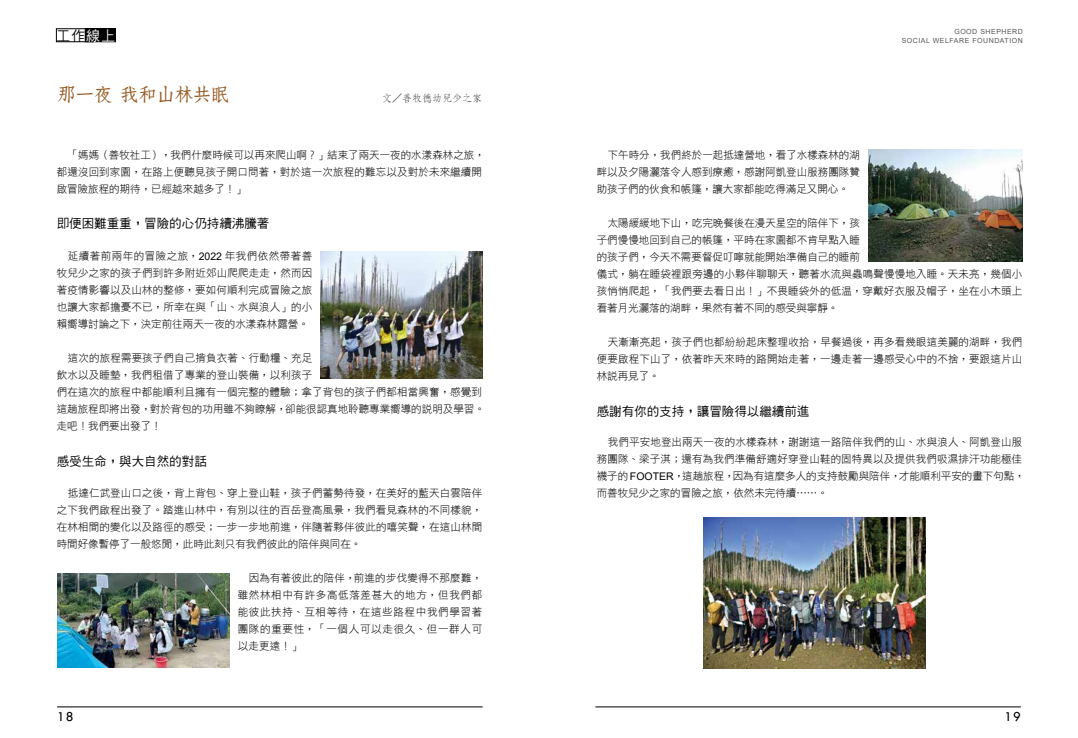
<style>
.page{position:relative;width:1078px;height:738px;background:#fff}
.page>*{position:absolute;margin:0;border:0;box-sizing:border-box;transform-origin:0 0}
.t1{font:19px "DF Fang Song W6 HK BF";letter-spacing:-.04em;color:#955a23}
.t2{font:14px "Tw Cen";color:#000}
.t3{font:14px "DF Hei Md HK BF";color:#000}
.t4{font:12.5px "DF Hei Md HK BF";color:#000}
.t5{font:10.5px/17px "DF Hei Lt HK BF";letter-spacing:.015em;color:#000;text-align:justify}
.t6{font:10px "DF Fang Song W2 HK BF";color:#000}
.t7{font:7px "Arial";letter-spacing:.075em;color:#595757}
.s1{color:#fff}
.s2{font-family:"Arial"}
</style>
<div class="page">
<div style="left:591px;top:700px;width:433px;height:11px;background:#000;opacity:.3"></div>
<hr style="left:595px;top:706px;width:425px;height:1px;background:#000">
<div style="left:53px;top:700px;width:433px;height:11px;background:#000;opacity:.3"></div>
<hr style="left:57px;top:706px;width:425px;height:1px;background:#000">
<div style="left:85px;top:29px;width:30px;height:13px;background:#000"></div>
<img style="left:57px;top:573px;width:172px;height:93px">
<img style="left:703px;top:517px;width:221px;height:151px">
<img style="left:321px;top:251px;width:161px;height:127px">
<img style="left:868px;top:149px;width:154px;height:112px">
<h2 class="t3" style="left:56px;top:28px;width:61px">工作<span class="s1">線上</span></h2>
<p class="t7" style="left:901px;top:36px;width:123px">SOCIAL WELFARE FOUNDATION</p>
<p class="t7" style="left:954px;top:27px;width:70px">GOOD SHEPHERD</p>
<h1 class="t1" style="left:57px;top:85px;width:174px">那一夜 我和山林共眠</h1>
<p class="t6" style="left:382px;top:93px;width:101px">文／善牧德幼兒少之家</p>
<p class="t5" style="left:57px;top:146px;width:429px;text-align:left;text-indent:11px">「媽媽（善牧社工），我們什麼時候可以再來爬山啊？」結束了兩天一夜的水漾森林之旅，都還沒回到家園，在路上便聽見孩子開口問著，對於這一次旅程的難忘以及對於未來繼續開啟冒險旅程的期待，已經越來越多了！」</p>
<p class="t4" style="left:57px;top:217px;width:214px">即便困難重重，冒險的心仍持續沸騰著</p>
<p class="t5" style="left:57px;top:247px;width:257px;text-indent:11px">延續著前兩年的冒險之旅，<span class="s2">2022</span> 年我們依然帶著善牧兒少之家的孩子們到許多附近郊山爬爬走走，然而因著疫情影響以及山林的整修，要如何順利完成冒險之旅也讓大家都擔憂不已，所幸在與「山、水與浪人」的小賴嚮導討論之下，決定前往兩天一夜的水漾森林露營。</p>
<p class="t5" style="left:57px;top:349px;width:429px;text-align:left;text-indent:11px">這次的旅程需要孩子們自己揹負衣著、行動糧、充足<br>飲水以及睡墊，我們租借了專業的登山裝備，以利孩子<br>們在這次的旅程中都能順利且擁有一個完整的體驗；拿了背包的孩子們都相當興奮，感覺到這趟旅程即將出發，對於背包的功用雖不夠瞭解，卻能很認真地聆聽專業嚮導的說明及學習。走吧！我們要出發了！</p>
<p class="t4" style="left:57px;top:454px;width:151px">感受生命，與大自然的對話</p>
<p class="t5" style="left:57px;top:484px;width:427px;text-indent:11px">抵達仁武登山口之後，背上背包、穿上登山鞋，孩子們蓄勢待發，在美好的藍天白雲陪伴之下我們啟程出發了。踏進山林中，有別以往的百岳登高風景，我們看見森林的不同樣貌，在林相間的變化以及路徑的感受；一步一步地前進，伴隨著夥伴彼此的嘻笑聲，在這山林間時間好像暫停了一般悠閒，此時此刻只有我們彼此的陪伴與同在。</p>
<p class="t5" style="left:238px;top:569px;width:246px;text-indent:11px">因為有著彼此的陪伴，前進的步伐變得不那麼難，雖然林相中有許多高低落差甚大的地方，但我們都能彼此扶持、互相等待，在這些路程中我們學習著團隊的重要性，「一個人可以走很久、但一群人可以走更遠！」</p>
<p class="t5" style="left:596px;top:146px;width:265px;text-indent:11px">下午時分，我們終於一起抵達營地，看了水樣森林的湖畔以及夕陽灑落令人感到療癒，感謝阿凱登山服務團隊贊助孩子們的伙食和帳篷，讓大家都能吃得滿足又開心。</p>
<p class="t5" style="left:596px;top:214px;width:427px;text-align:left;text-indent:11px">太陽緩緩地下山，吃完晚餐後在漫天星空的陪伴下，孩<br>子們慢慢地回到自己的帳篷，平時在家園都不肯早點入睡<br>的孩子們，今天不需要督促叮嚀就能開始準備自己的睡前<br>儀式，躺在睡袋裡跟旁邊的小夥伴聊聊天，聽著水流與蟲鳴聲慢慢地入睡。天未亮，幾個小孩悄悄爬起，「我們要去看日出！」不畏睡袋外的低溫，穿戴好衣服及帽子，坐在小木頭上看著月光灑落的湖畔，果然有著不同的感受與寧靜。</p>
<p class="t5" style="left:596px;top:333px;width:427px;text-indent:11px">天漸漸亮起，孩子們也都紛紛起床整理收拾，早餐過後，再多看幾眼這美麗的湖畔，我們便要啟程下山了，依著昨天來時的路開始走著，一邊走著一邊感受心中的不捨，要跟這片山林說再見了。</p>
<p class="t4" style="left:596px;top:404px;width:214px">感謝有你的支持，讓冒險得以繼續前進</p>
<p class="t5" style="left:596px;top:433px;width:429px;text-align:left;text-indent:11px">我們平安地登出兩天一夜的水樣森林，謝謝這一路陪伴我們的山、水與浪人、阿凱登山服務團隊、梁子淇；還有為我們準備舒適好穿登山鞋的固特異以及提供我們吸濕排汗功能極佳襪子的<span class="s2">FOOTER</span>，這趟旅程，因為有這麼多人的支持鼓勵與陪伴，才能順利平安的畫下句點，而善牧兒少之家的冒險之旅，依然未完待續……。</p>
<h2 class="t2" style="left:57px;top:707px;width:18px">18</h2>
<h2 class="t2" style="left:1004px;top:707px;width:18px">19</h2>
</div>
